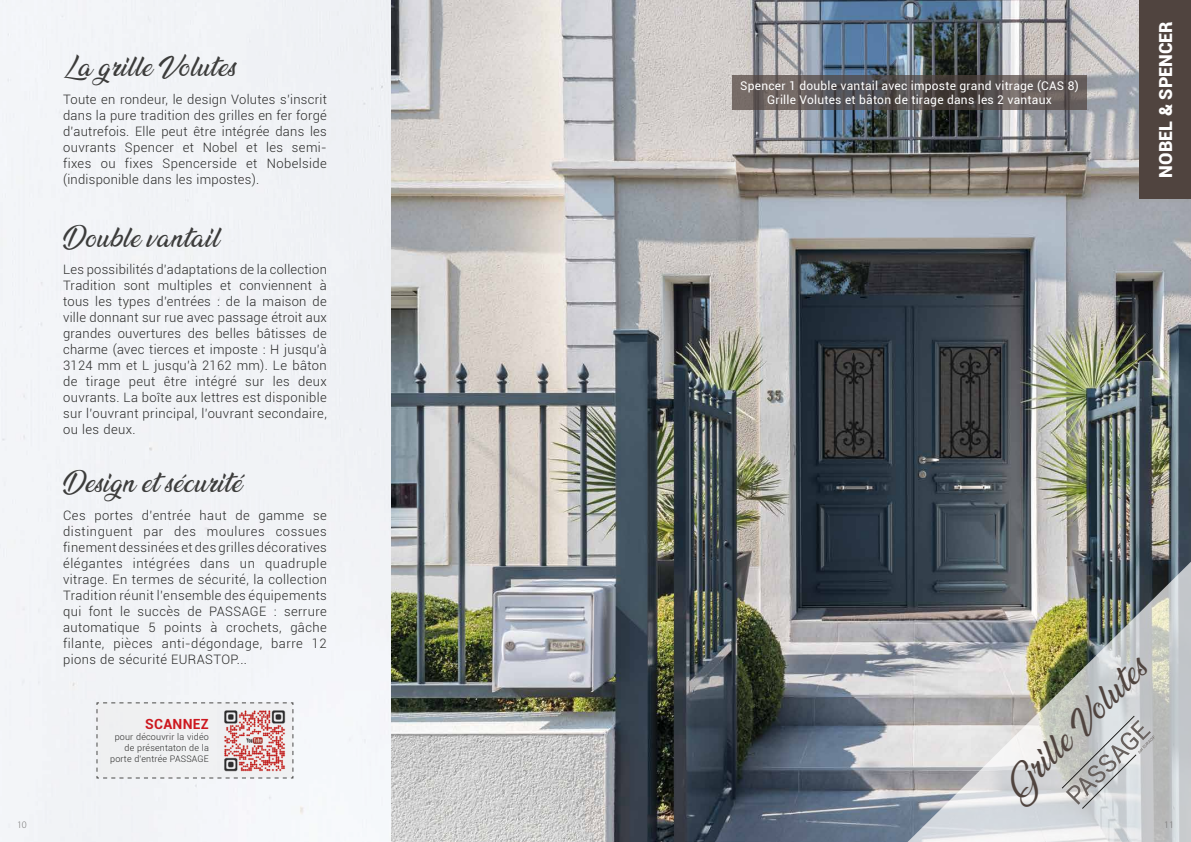
<style>
.page{position:relative;width:1191px;height:842px;background:#fff}
.page>*{position:absolute;margin:0;border:0;box-sizing:border-box;transform-origin:0 0}
.t1{font:30px "Ananda";color:#50443f}
.t2{font:24px "Ananda";letter-spacing:.025em;color:#3c3c3b}
.t3{font:900 18px "Roboto";color:#fff}
.t4{font:700 14px "Roboto";letter-spacing:.02em;color:#cd181f}
.t5{font:300 13px/16px "Roboto";letter-spacing:.03em;color:#282827;text-align:justify}
.t6{font:12px/14.4px "Roboto";letter-spacing:.02em;color:#fff;text-align:center}
.t7{font:300 10px "Myriad Pro";color:#706f6f}
.t8{font:300 9px/10.8px "Roboto";letter-spacing:.02em;color:#282827;text-align:right}
</style>
<div class="page">
<img style="left:391px;top:0;width:800px;height:842px">
<img style="left:893px;top:548px;width:298px;height:294px">
<svg style="left:1061px;top:715px;width:96px;height:96px;background:#c2c4c4"></svg>
<svg style="left:732px;top:75px;width:354px;height:35px;background:#5c5655"></svg>
<svg style="left:96px;top:702px;width:198px;height:77px"></svg>
<img style="left:218px;top:704px;width:73px;height:73px">
<div style="left:1140px;top:0;width:51px;height:199px;background:#50443f"></div>
<h2 class="t2" style="left:63px;top:54px;width:175px">La grille Volutes</h2>
<p class="t5" style="left:63px;top:91px;width:265px">Toute en rondeur, le design Volutes s’inscrit dans la pure tradition des grilles en fer forgé d’autrefois. Elle peut être intégrée dans les ouvrants Spencer et Nobel et les semi&shy;fixes ou fixes Spencerside et Nobelside (indisponible dans les impostes).</p>
<h2 class="t2" style="left:63px;top:224px;width:158px">Double vantail</h2>
<p class="t5" style="left:63px;top:261px;width:265px">Les possibilités d’adaptations de la collection Tradition sont multiples et conviennent à tous les types d’entrées : de la maison de ville donnant sur rue avec passage étroit aux grandes ouvertures des belles bâtisses de charme (avec tierces et imposte : H jusqu’à 3124 mm et L jusqu’à 2162 mm). Le bâton de tirage peut être intégré sur les deux ouvrants. La boîte aux lettres est disponible sur l’ouvrant principal, l’ouvrant secondaire, ou les deux.</p>
<h2 class="t2" style="left:63px;top:470px;width:180px">Design et sécurité</h2>
<p class="t5" style="left:63px;top:507px;width:265px">Ces portes d’entrée haut de gamme se distinguent par des moulures cossues finement dessinées et des grilles décoratives élégantes intégrées dans un quadruple vitrage. En termes de sécurité, la collection Tradition réunit l’ensemble des équipements qui font le succès de PASSAGE : serrure automatique 5 points à crochets, gâche filante, pièces anti-dégondage, barre 12 pions de sécurité EURASTOP...</p>
<p class="t4" style="left:145px;top:714px;width:65px">SCANNEZ</p>
<p class="t8" style="left:110px;top:731px;width:100px">pour découvrir la vidéo de présentaton de la porte d'entrée PASSAGE</p>
<p class="t6" style="left:740px;top:78px;width:340px">Spencer 1 double vantail avec imposte grand vitrage (CAS 8)<br>Grille Volutes et bâton de tirage dans les 2 vantaux</p>
<h3 class="t3" style="left:1153px;top:177px;width:158px;rotate:-90deg">NOBEL &amp; SPENCER</h3>
<h1 class="t1" style="left:999px;top:781px;width:187px;rotate:-45deg">Grille Volutes</h1>
<p class="t7" style="left:17px;top:819px;width:11px">10</p>
<p class="t7" style="left:1164px;top:819px;width:11px">11</p>
</div>
